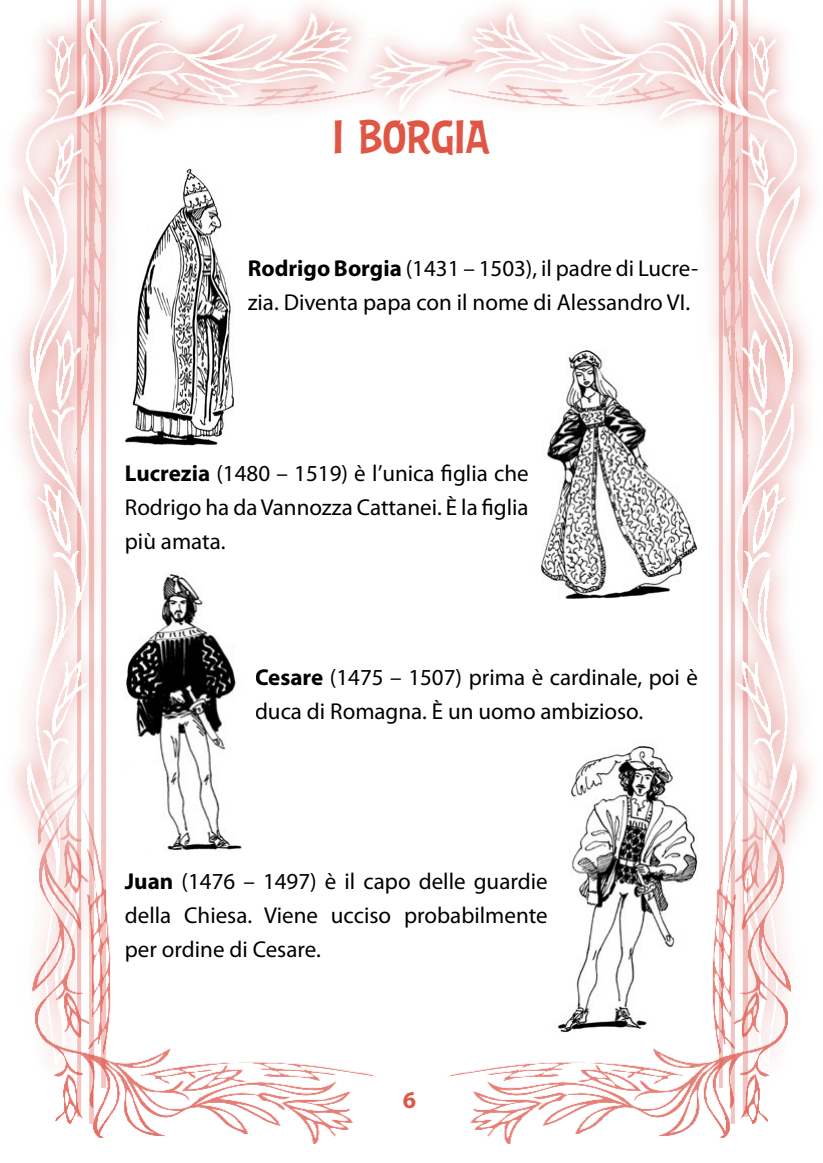
<style>
.page{position:relative;width:823px;height:1163px;background:#fff}
.page>*{position:absolute;margin:0;border:0;box-sizing:border-box;transform-origin:0 0}
.t1{font:42px "AB Flock Headline";color:#e05544}
.t2{font:700 24px "Myriad Pro";color:#e05544}
.t3{font:23px/34px "Myriad Pro";color:#000}
.s1{font-weight:700}
</style>
<div class="page">
<img style="left:11px;top:0;width:802px;height:1144px">
<img style="left:547px;top:734px;width:150px;height:298px">
<img style="left:528px;top:344px;width:169px;height:256px">
<img style="left:125px;top:565px;width:130px;height:286px">
<img style="left:124px;top:160px;width:123px;height:286px">
<h1 class="t1" style="left:333px;top:112px;width:158px">I BORGIA</h1>
<p class="t3" style="left:247px;top:251px;width:451px"><span class="s1">Rodrigo Borgia</span> (1431 – 1503), il padre di Lucre&shy;zia. Diventa papa con il nome di Alessandro VI.</p>
<p class="t3" style="left:125px;top:455px;width:405px;text-align:justify"><span class="s1">Lucrezia</span> (1480 – 1519) è l’unica figlia che Rodrigo ha da Vannozza Cattanei. È la figlia più amata.</p>
<p class="t3" style="left:255px;top:659px;width:444px"><span class="s1">Cesare</span> (1475 – 1507) prima è cardinale, poi è duca di Romagna. È un uomo ambizioso.</p>
<p class="t3" style="left:125px;top:863px;width:424px;text-align:justify"><span class="s1">Juan</span> (1476 – 1497) è il capo delle guardie della Chiesa. Viene ucciso probabilmente per ordine di Cesare.</p>
<p class="t2" style="left:402px;top:1083px;width:15px">6</p>
</div>
